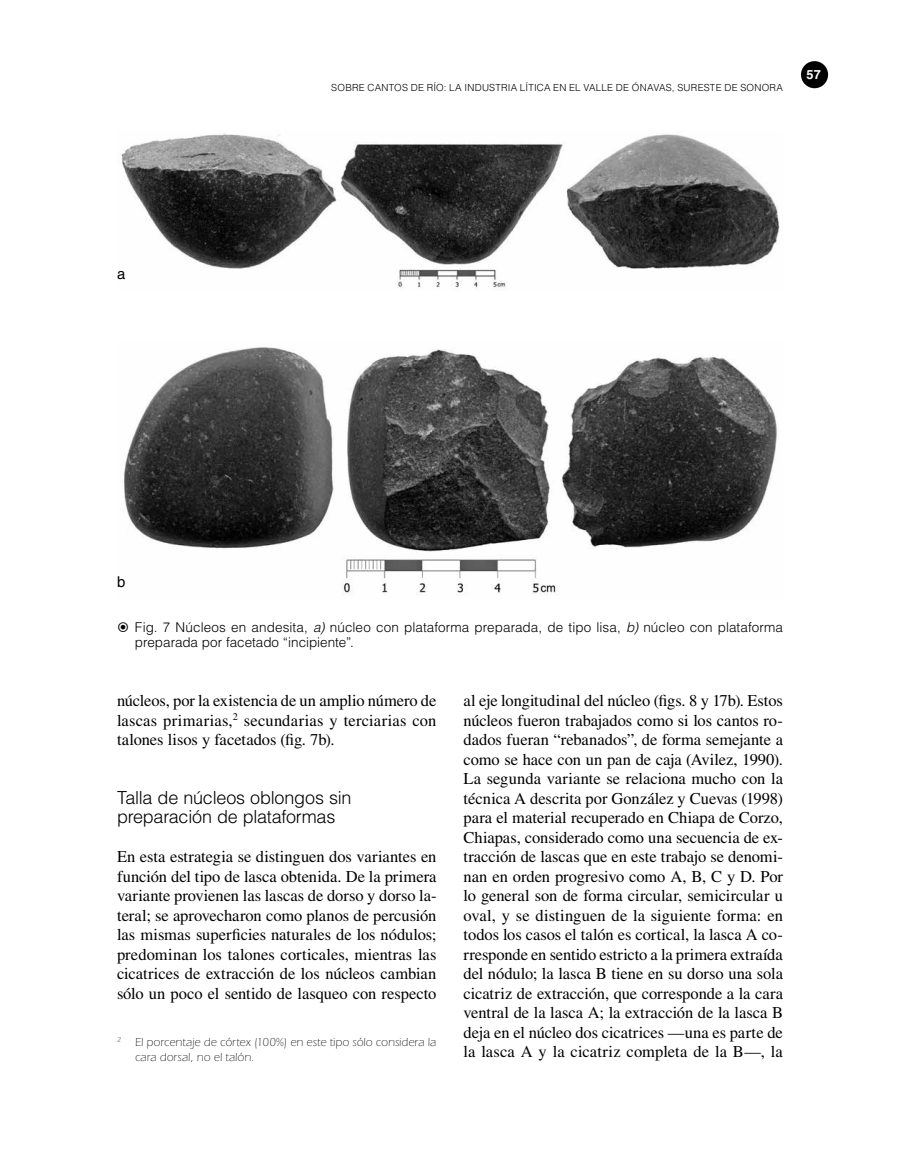
<style>
.page{position:relative;width:900px;height:1170px;background:#fff}
.page>*{position:absolute;margin:0;border:0;box-sizing:border-box;transform-origin:0 0}
.t1{font:300 18px/19.5px "Helvetica LT Std";letter-spacing:-.015em;color:#000}
.t2{font:16.5px/19.5px "Times LT Std";color:#000;text-align:justify}
.t3{font:15px "Helvetica LT Std";color:#000}
.t4{font:300 13.5px/15px "Helvetica LT Std";letter-spacing:.005em;color:#000}
.t5{font:700 12.75px "Helvetica LT Std";color:#fff}
.t6{font:300 12px/15px "ITC Eras Std";letter-spacing:.015em;color:#000}
.t7{font:300 9.75px "Helvetica LT Std";letter-spacing:.025em;color:#000}
.s1{font-style:italic}
</style>
<div class="page">
<div style="left:801px;top:61px;width:27px;height:27px;background:#000;border-radius:50%"></div>
<img style="left:121px;top:133px;width:659px;height:156px">
<img style="left:124px;top:347px;width:653px;height:248px">
<p class="t3" style="left:117px;top:265px;width:10px">a</p>
<p class="t7" style="left:331px;top:82px;width:453px">SOBRE CANTOS DE RÍO: LA INDUSTRIA LÍTICA EN EL VALLE DE ÓNAVAS, SURESTE DE SONORA</p>
<p class="t5" style="left:807px;top:67px;width:16px">57</p>
<p class="t3" style="left:117px;top:573px;width:10px">b</p>
<p class="t4" style="left:135px;top:619px;width:650px">Fig. 7 Núcleos en andesita, <span class="s1">a)</span> núcleo con plataforma preparada, de tipo lisa, <span class="s1">b)</span> núcleo con plataforma preparada por facetado “incipiente”.</p>
<p class="t2" style="left:117px;top:691px;width:321px">núcleos, por la existencia de un amplio número de lascas primarias,<sup>2</sup> secundarias y terciarias con talones lisos y facetados (fig. 7b).</p>
<p class="t1" style="left:117px;top:787px;width:236px">Talla de núcleos oblongos sin preparación de plataformas</p>
<p class="t2" style="left:117px;top:847px;width:321px">En esta estrategia se distinguen dos variantes en función del tipo de lasca obtenida. De la primera variante provienen las lascas de dorso y dorso la&shy;teral; se aprovecharon como planos de percusión las mismas superficies naturales de los nódulos; predominan los talones corticales, mientras las cicatrices de extracción de los núcleos cambian sólo un poco el sentido de lasqueo con respecto</p>
<p class="t6" style="left:135px;top:1034px;width:302px;text-indent:-18px"><sup>2</sup> El porcentaje de córtex (100%) en este tipo sólo considera la cara dorsal, no el talón.</p>
<p class="t2" style="left:464px;top:691px;width:321px">al eje longitudinal del núcleo (figs. 8 y 17b). Estos núcleos fueron trabajados como si los cantos ro&shy;dados fueran “rebanados”, de forma semejante a como se hace con un pan de caja (Avilez, 1990).<br>La segunda variante se relaciona mucho con la técnica A descrita por González y Cuevas (1998) para el material recuperado en Chiapa de Corzo, Chiapas, considerado como una secuencia de ex&shy;tracción de lascas que en este trabajo se denomi&shy;nan en orden progresivo como A, B, C y D. Por lo general son de forma circular, semicircular u oval, y se distinguen de la siguiente forma: en todos los casos el talón es cortical, la lasca A co&shy;rresponde en sentido estricto a la primera extraída del nódulo; la lasca B tiene en su dorso una sola cicatriz de extracción, que corresponde a la cara ventral de la lasca A; la extracción de la lasca B deja en el núcleo dos cicatrices —una es parte de la lasca A y la cicatriz completa de la B—, la</p>
</div>
